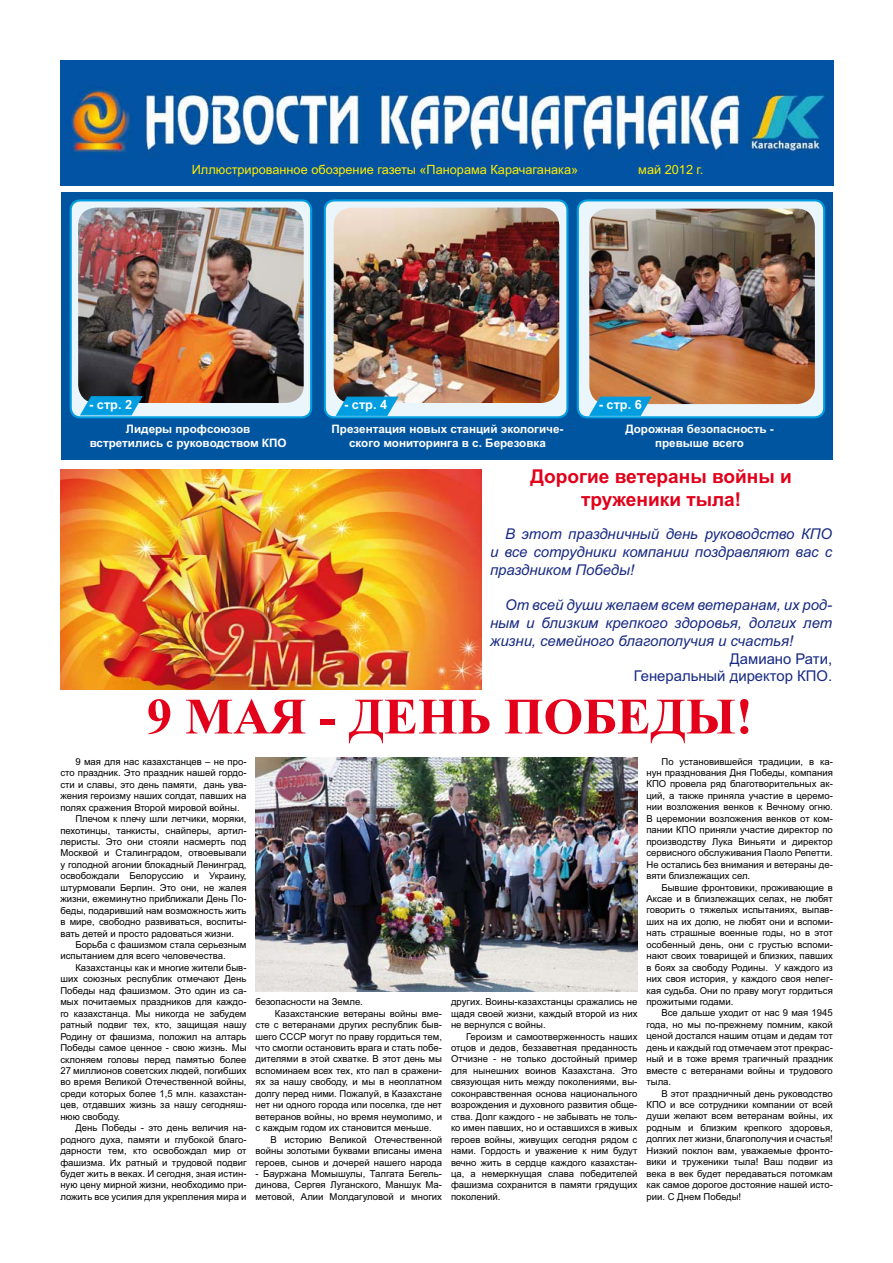
<style>
.page{position:relative;width:893px;height:1263px;background:#fff}
.page>*{position:absolute;margin:0;border:0;box-sizing:border-box;transform-origin:0 0}
.t1{font:700 50.85px "Times New Roman";color:#e2001a}
.t2{font:700 19.05px/23px "Arial";color:#e2001a;text-align:center}
.t3{font:italic 14.85px/17.9px "Arial";color:#172983;text-align:justify}
.t4{font:14.85px/17.9px "Arial";color:#172983;text-align:right}
.t5{font:12.75px "Arial";color:#ffed00}
.t6{font:700 12.75px "Arial";color:#fff}
.t7{font:700 11.7px/14px "Arial";color:#fff;text-align:center}
.t8{font:9.6px/11.4px "Arial";color:#000;text-align:justify}
</style>
<div class="page">
<div style="left:61px;top:192px;width:771px;height:268px;background:#0055a1"></div>
<div style="left:71px;top:200px;width:240px;height:217px;background:#eaf6fc;border-radius:10px"></div>
<div style="left:70px;top:199px;width:242px;height:219px;border:2px solid #009ee0;border-radius:10px"></div>
<div style="left:578px;top:200px;width:246px;height:217px;background:#eaf6fc;border-radius:10px"></div>
<div style="left:576px;top:199px;width:249px;height:219px;border:2px solid #009ee0;border-radius:10px"></div>
<div style="left:325px;top:200px;width:242px;height:217px;background:#eaf6fc;border-radius:10px"></div>
<div style="left:324px;top:199px;width:244px;height:219px;border:2px solid #009ee0;border-radius:10px"></div>
<img style="left:589px;top:209px;width:225px;height:195px;border-radius:18px">
<img style="left:78px;top:208px;width:226px;height:195px;border-radius:18px">
<img style="left:334px;top:208px;width:225px;height:195px;border-radius:18px">
<img style="left:60px;top:60px;width:773px;height:126px">
<svg style="left:79px;top:396px;width:64px;height:20px"></svg>
<svg style="left:335px;top:396px;width:64px;height:20px"></svg>
<svg style="left:588px;top:396px;width:64px;height:20px"></svg>
<img style="left:60px;top:470px;width:421px;height:220px">
<img style="left:255px;top:758px;width:382px;height:234px">
<h3 class="t5" style="left:192px;top:165px;width:388px">Иллюстрированное обозрение газеты «Панорама Карачаганака»</h3>
<h3 class="t5" style="left:638px;top:165px;width:66px">май 2012 г.</h3>
<h3 class="t6" style="left:89px;top:397px;width:44px">- стр. 2</h3>
<h3 class="t6" style="left:344px;top:397px;width:44px">- стр. 4</h3>
<h3 class="t6" style="left:599px;top:397px;width:44px">- стр. 6</h3>
<p class="t7" style="left:90px;top:422px;width:198px">Лидеры профсоюзов встретились с руководством КПО</p>
<p class="t7" style="left:331px;top:422px;width:233px">Презентация новых станций экологиче&shy;ского мониторинга в с. Березовка</p>
<p class="t7" style="left:625px;top:422px;width:150px">Дорожная безопасность - превыше всего</p>
<h2 class="t2" style="left:530px;top:465px;width:263px">Дорогие ветераны войны и труженики тыла!</h2>
<h3 class="t3" style="left:490px;top:525px;width:343px;text-indent:15px">В этот праздничный день руководство КПО и все сотрудники компании поздравляют вас с праздником Победы!</h3>
<h3 class="t3" style="left:490px;top:596px;width:343px;text-indent:15px">От всей души желаем всем ветеранам, их род&shy;ным и близким крепкого здоровья, долгих лет жизни, семейного благополучия и счастья!</h3>
<h3 class="t4" style="left:633px;top:651px;width:200px">Дамиано Рати,<br>Генеральный директор КПО.</h3>
<h1 class="t1" style="left:147px;top:686px;width:607px">9 МАЯ - ДЕНЬ ПОБЕДЫ!</h1>
<p class="t8" style="left:75px;top:757px;width:173px">9 мая для нас казахстанцев – не про-</p>
<p class="t8" style="left:60px;top:768px;width:188px">сто праздник. Это праздник нашей гордо-</p>
<p class="t8" style="left:60px;top:780px;width:188px">сти и славы, это день памяти, дань ува-</p>
<p class="t8" style="left:60px;top:791px;width:188px">жения героизму наших солдат, павших на</p>
<p class="t8" style="left:60px;top:802px;width:181px">полях сражения Второй мировой войны.</p>
<p class="t8" style="left:75px;top:814px;width:173px">Плечом к плечу шли летчики, моряки,</p>
<p class="t8" style="left:60px;top:825px;width:188px">пехотинцы, танкисты, снайперы, артил-</p>
<p class="t8" style="left:60px;top:837px;width:188px">леристы. Это они стояли насмерть под</p>
<p class="t8" style="left:60px;top:848px;width:188px">Москвой и Сталинградом, отвоевывали</p>
<p class="t8" style="left:60px;top:860px;width:188px">у голодной агонии блокадный Ленинград,</p>
<p class="t8" style="left:60px;top:871px;width:188px">освобождали Белоруссию и Украину,</p>
<p class="t8" style="left:60px;top:883px;width:188px">штурмовали Берлин. Это они, не жалея</p>
<p class="t8" style="left:60px;top:894px;width:188px">жизни, ежеминутно приближали День По-</p>
<p class="t8" style="left:60px;top:906px;width:188px">беды, подаривший нам возможность жить</p>
<p class="t8" style="left:60px;top:917px;width:188px">в мире, свободно развиваться, воспиты-</p>
<p class="t8" style="left:60px;top:928px;width:175px">вать детей и просто радоваться жизни.</p>
<p class="t8" style="left:75px;top:940px;width:173px">Борьба с фашизмом стала серьезным</p>
<p class="t8" style="left:60px;top:951px;width:167px">испытанием для всего человечества.</p>
<p class="t8" style="left:75px;top:963px;width:173px">Казахстанцы как и многие жители быв-</p>
<p class="t8" style="left:60px;top:974px;width:188px">ших союзных республик отмечают День</p>
<p class="t8" style="left:60px;top:986px;width:188px">Победы над фашизмом. Это один из са-</p>
<p class="t8" style="left:60px;top:997px;width:188px">мых почитаемых праздников для каждо-</p>
<p class="t8" style="left:60px;top:1009px;width:188px">го казахстанца. Мы никогда не забудем</p>
<p class="t8" style="left:60px;top:1020px;width:188px">ратный подвиг тех, кто, защищая нашу</p>
<p class="t8" style="left:60px;top:1031px;width:188px">Родину от фашизма, положил на алтарь</p>
<p class="t8" style="left:60px;top:1043px;width:188px">Победы самое ценное - свою жизнь. Мы</p>
<p class="t8" style="left:60px;top:1054px;width:188px">склоняем головы перед памятью более</p>
<p class="t8" style="left:60px;top:1066px;width:188px">27 миллионов советских людей, погибших</p>
<p class="t8" style="left:60px;top:1077px;width:188px">во время Великой Отечественной войны,</p>
<p class="t8" style="left:60px;top:1089px;width:188px">среди которых более 1,5 млн. казахстан-</p>
<p class="t8" style="left:60px;top:1100px;width:188px">цев, отдавших жизнь за нашу сегодняш-</p>
<p class="t8" style="left:60px;top:1112px;width:61px">нюю свободу.</p>
<p class="t8" style="left:75px;top:1123px;width:173px">День Победы - это день величия на-</p>
<p class="t8" style="left:60px;top:1135px;width:188px">родного духа, памяти и глубокой благо-</p>
<p class="t8" style="left:60px;top:1146px;width:188px">дарности тем, кто освобождал мир от</p>
<p class="t8" style="left:60px;top:1157px;width:188px">фашизма. Их ратный и трудовой подвиг</p>
<p class="t8" style="left:60px;top:1169px;width:188px">будет жить в веках. И сегодня, зная истин-</p>
<p class="t8" style="left:60px;top:1180px;width:188px">ную цену мирной жизни, необходимо при-</p>
<p class="t8" style="left:60px;top:1192px;width:188px">ложить все усилия для укрепления мира и</p>
<p class="t8" style="left:255px;top:997px;width:109px">безопасности на Земле.</p>
<p class="t8" style="left:275px;top:1009px;width:169px">Казахстанские ветераны войны вме-</p>
<p class="t8" style="left:255px;top:1020px;width:188px">сте с ветеранами других республик быв-</p>
<p class="t8" style="left:255px;top:1031px;width:188px">шего СССР могут по праву гордиться тем,</p>
<p class="t8" style="left:255px;top:1043px;width:188px">что смогли остановить врага и стать побе-</p>
<p class="t8" style="left:255px;top:1054px;width:188px">дителями в этой схватке. В этот день мы</p>
<p class="t8" style="left:255px;top:1066px;width:188px">вспоминаем всех тех, кто пал в сражени-</p>
<p class="t8" style="left:255px;top:1077px;width:188px">ях за нашу свободу, и мы в неоплатном</p>
<p class="t8" style="left:255px;top:1089px;width:188px">долгу перед ними. Пожалуй, в Казахстане</p>
<p class="t8" style="left:255px;top:1100px;width:188px">нет ни одного города или поселка, где нет</p>
<p class="t8" style="left:255px;top:1112px;width:188px">ветеранов войны, но время неумолимо, и</p>
<p class="t8" style="left:255px;top:1123px;width:178px">с каждым годом их становится меньше.</p>
<p class="t8" style="left:270px;top:1134px;width:173px">В историю Великой Отечественной</p>
<p class="t8" style="left:255px;top:1146px;width:188px">войны золотыми буквами вписаны имена</p>
<p class="t8" style="left:255px;top:1157px;width:188px">героев, сынов и дочерей нашего народа</p>
<p class="t8" style="left:255px;top:1169px;width:188px">- Бауржана Момышулы, Талгата Бегель&shy;динова, Сергея Луганского, Маншук Ма&shy;метовой, Алии Молдагуловой и многих</p>
<p class="t8" style="left:451px;top:997px;width:188px">других. Воины-казахстанцы сражались не щадя своей жизни, каждый второй из них не вернулся с войны.</p>
<p class="t8" style="left:451px;top:1031px;width:188px;text-indent:15px">Героизм и самоотверженность наших отцов и дедов, беззаветная преданность Отчизне - не только достойный пример для нынешних воинов Казахстана. Это связующая нить между поколениями, вы&shy;соконравственная основа национального возрождения и духовного развития обще&shy;ства. Долг каждого - не забывать не толь&shy;ко имен павших, но и оставшихся в живых героев войны, живущих сегодня рядом с нами. Гордость и уважение к ним будут вечно жить в сердце каждого казахстан&shy;ца, а немеркнущая слава победителей фашизма сохранится в памяти грядущих поколений.</p>
<p class="t8" style="left:646px;top:756px;width:188px;text-indent:15px">По установившейся традиции, в ка&shy;нун празднования Дня Победы, компания КПО провела ряд благотворительных ак&shy;ций, а также приняла участие в церемо&shy;нии возложения венков к Вечному огню.<br>В церемонии возложения венков от ком&shy;пании КПО приняли участие директор по производству Лука Виньяти и директор сервисного обслуживания Паоло Репетти.<br>Не остались без внимания и ветераны де&shy;вяти близлежащих сел.</p>
<p class="t8" style="left:646px;top:882px;width:188px;text-indent:15px">Бывшие фронтовики, проживающие в Аксае и в близлежащих селах, не любят говорить о тяжелых испытаниях, выпав&shy;ших на их долю, не любят они и вспоми&shy;нать страшные военные годы, но в этот особенный день, они с грустью вспоми&shy;нают своих товарищей и близких, павших в боях за свободу Родины. У каждого из них своя история, у каждого своя нелег&shy;кая судьба. Они по праву могут гордиться прожитыми годами.</p>
<p class="t8" style="left:646px;top:1008px;width:188px;text-indent:15px">Все дальше уходит от нас 9 мая 1945 года, но мы по-прежнему помним, какой ценой достался нашим отцам и дедам тот день и каждый год отмечаем этот прекрас&shy;ный и в тоже время трагичный праздник вместе с ветеранами войны и трудового тыла.</p>
<p class="t8" style="left:646px;top:1088px;width:188px;text-indent:15px">В этот праздничный день руководство КПО и все сотрудники компании от всей души желают всем ветеранам войны, их родным и близким крепкого здоровья, долгих лет жизни, благополучия и счастья!<br>Низкий поклон вам, уважаемые фронто&shy;вики и труженики тыла! Ваш подвиг из века в век будет передаваться потомкам как самое дорогое достояние нашей исто&shy;рии. С Днем Победы!</p>
</div>
